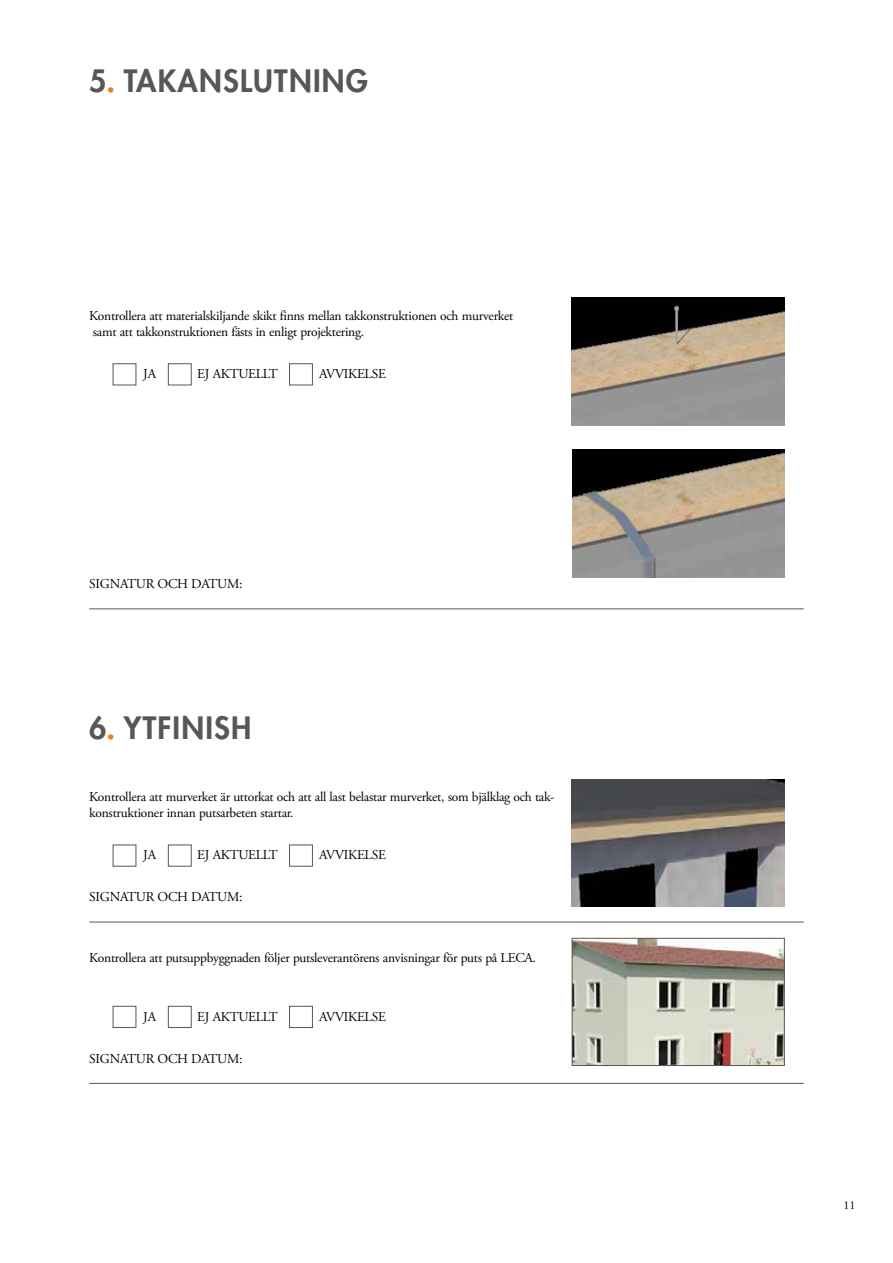
<style>
.page{position:relative;width:893px;height:1263px;background:#fff}
.page>*{position:absolute;margin:0;border:0;box-sizing:border-box;transform-origin:0 0}
.t1{font:800 30px "Futura Std";letter-spacing:.04em;color:#575756}
.t2{font:13.5px/16.5px "Adobe Garamond Pro";letter-spacing:-.02em;color:#000}
.t3{font:12px "Adobe Garamond Pro";color:#000}
.s1{color:#ef7e13}
</style>
<div class="page">
<img style="left:572px;top:449px;width:212px;height:128px">
<img style="left:572px;top:298px;width:212px;height:127px">
<img style="left:572px;top:779px;width:212px;height:128px">
<img style="left:574px;top:940px;width:208px;height:124px">
<div style="left:572px;top:938px;width:212px;height:128px;border:1px solid #625446"></div>
<hr style="left:89px;top:609px;width:715px;height:1px;background:#625446">
<div style="left:113px;top:363px;width:23px;height:22px;border:1px solid #625446"></div>
<div style="left:168px;top:363px;width:24px;height:22px;border:1px solid #625446"></div>
<div style="left:289px;top:363px;width:24px;height:22px;border:1px solid #625446"></div>
<hr style="left:89px;top:922px;width:715px;height:1px;background:#625446">
<div style="left:168px;top:844px;width:24px;height:22px;border:1px solid #625446"></div>
<div style="left:289px;top:844px;width:24px;height:22px;border:1px solid #625446"></div>
<hr style="left:89px;top:1083px;width:715px;height:1px;background:#625446">
<div style="left:113px;top:1006px;width:23px;height:22px;border:1px solid #625446"></div>
<div style="left:168px;top:1006px;width:24px;height:22px;border:1px solid #625446"></div>
<div style="left:289px;top:1006px;width:24px;height:22px;border:1px solid #625446"></div>
<h1 class="t1" style="left:89px;top:62px;width:280px">5<span class="s1">.</span> TAKANSLUTNING</h1>
<p class="t2" style="left:89px;top:307px;width:425px">Kontrollera att materialskiljande skikt finns mellan takkonstruktionen och murverket samt att takkonstruktionen fästs in enligt projektering.</p>
<p class="t2" style="left:143px;top:366px;width:14px">JA</p>
<p class="t2" style="left:197px;top:366px;width:82px">EJ AKTUELLT</p>
<p class="t2" style="left:319px;top:366px;width:68px">AVVIKELSE</p>
<p class="t2" style="left:89px;top:576px;width:155px">SIGNATUR OCH DATUM:</p>
<h1 class="t1" style="left:89px;top:709px;width:164px">6<span class="s1">.</span> YTFINISH</h1>
<p class="t2" style="left:89px;top:789px;width:467px">Kontrollera att murverket är uttorkat och att all last belastar murverket, som bjälklag och tak&shy;konstruktioner innan putsarbeten startar.</p>
<p class="t2" style="left:143px;top:847px;width:14px">JA</p>
<p class="t2" style="left:197px;top:847px;width:82px">EJ AKTUELLT</p>
<p class="t2" style="left:319px;top:847px;width:68px">AVVIKELSE</p>
<p class="t2" style="left:89px;top:889px;width:155px">SIGNATUR OCH DATUM:</p>
<p class="t2" style="left:89px;top:950px;width:448px">Kontrollera att putsuppbyggnaden följer putsleverantörens anvisningar för puts på LECA.</p>
<p class="t2" style="left:143px;top:1008px;width:14px">JA</p>
<p class="t2" style="left:197px;top:1008px;width:82px">EJ AKTUELLT</p>
<p class="t2" style="left:319px;top:1008px;width:68px">AVVIKELSE</p>
<p class="t2" style="left:89px;top:1050px;width:155px">SIGNATUR OCH DATUM:</p>
<p class="t3" style="left:843px;top:1197px;width:13px">11</p>
</div>
